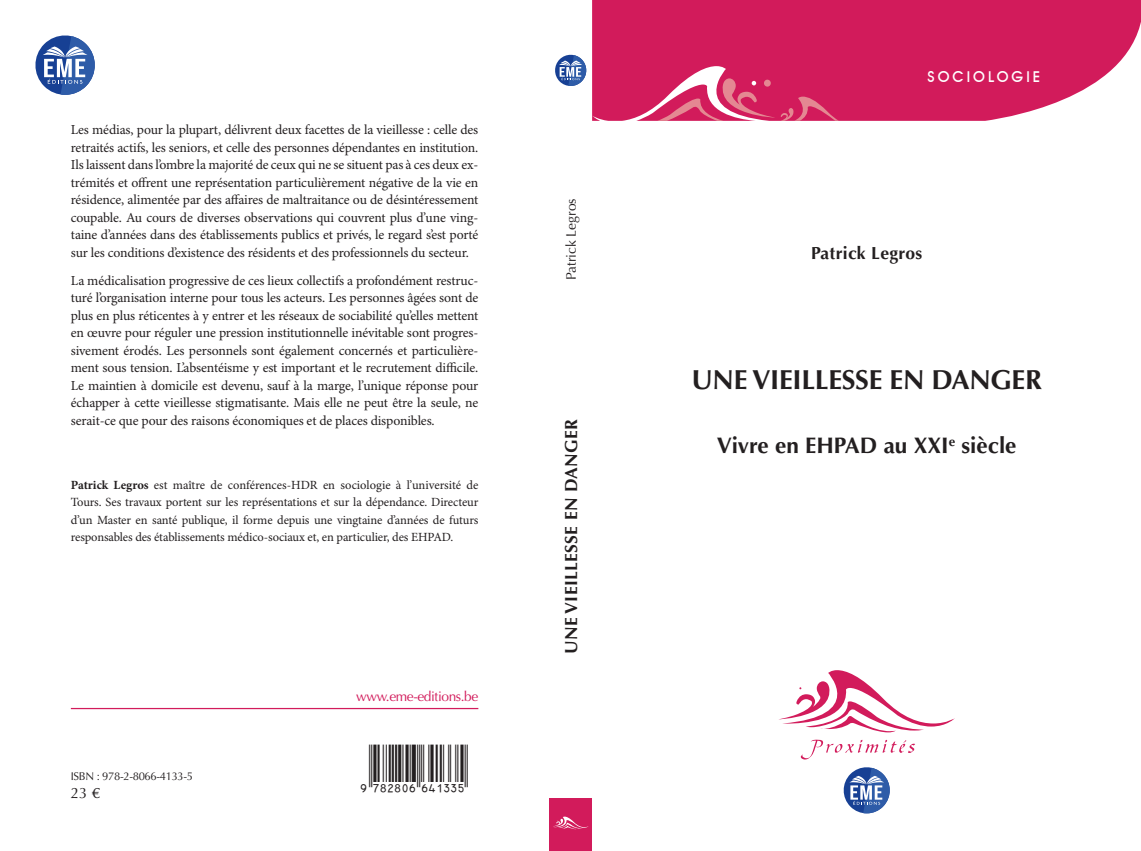
<style>
.page{position:relative;width:1141px;height:851px;background:#fff}
.page>*{position:absolute;margin:0;border:0;box-sizing:border-box;transform-origin:0 0}
.t1{font:700 27.5px "Optima LT Std";letter-spacing:-.01em;color:#231f20}
.t2{font:700 22.5px "Optima LT Std";color:#231f20}
.t3{font:700 17.5px "Optima LT Std";letter-spacing:.02em;color:#231f20}
.t4{font:500 15px "Avant Garde IT Cby BT";letter-spacing:.2em;color:#fff}
.t5{font:15px "Optima LT Std";color:#231f20}
.t6{font:13.75px/17.5px "Minion Pro";letter-spacing:-.01em;color:#231f20;text-align:justify}
.t7{font:13.75px "Optima LT Std";letter-spacing:-.03em;color:#d21b5b}
.t8{font:13.75px "Optima LT Std";color:#231f20}
.t9{font:12.5px/17.5px "Minion Pro";letter-spacing:-.01em;color:#231f20;text-align:justify}
.t10{font:11.25px "Optima LT Std";letter-spacing:-.03em;color:#231f20}
.s1{font-weight:700}
</style>
<div class="page">
<svg style="left:592px;top:0;width:549px;height:121px;background:#d52d68"></svg>
<svg style="left:657px;top:78px;width:182px;height:43px;background:#d94575"></svg>
<svg style="left:779px;top:670px;width:176px;height:62px"></svg>
<div style="left:549px;top:797px;width:43px;height:53px;background:#d21b5b"></div>
<svg style="left:553px;top:816px;width:36px;height:13px"></svg>
<hr style="left:71px;top:707px;width:407px;height:2px;background:#d21b5b">
<svg style="left:801px;top:739px;width:114px;height:75px"></svg>
<svg style="left:35px;top:35px;width:60px;height:60px"></svg>
<svg style="left:555px;top:54px;width:32px;height:32px"></svg>
<p class="t6" style="left:71px;top:121px;width:409px">Les médias, pour la plupart, délivrent deux facettes de la vieillesse : celle des retraités actifs, les seniors, et celle des personnes dépendantes en institution.<br>Ils laissent dans l’ombre la majorité de ceux qui ne se situent pas à ces deux ex&shy;trémités et offrent une représentation particulièrement négative de la vie en résidence, alimentée par des affaires de maltraitance ou de désintéressement coupable. Au cours de diverses observations qui couvrent plus d’une ving&shy;taine d’années dans des établissements publics et privés, le regard s’est porté sur les conditions d’existence des résidents et des professionnels du secteur.</p>
<p class="t6" style="left:71px;top:272px;width:409px">La médicalisation progressive de ces lieux collectifs a profondément restruc&shy;turé l’organisation interne pour tous les acteurs. Les personnes âgées sont de plus en plus réticentes à y entrer et les réseaux de sociabilité qu’elles mettent en œuvre pour réguler une pression institutionnelle inévitable sont progres&shy;sivement érodés. Les personnels sont également concernés et particulière&shy;ment sous tension. L’absentéisme y est important et le recrutement difficile.<br>Le maintien à domicile est devenu, sauf à la marge, l’unique réponse pour échapper à cette vieillesse stigmatisante. Mais elle ne peut être la seule, ne serait-ce que pour des raisons économiques et de places disponibles.</p>
<p class="t9" style="left:71px;top:476px;width:409px"><span class="s1">Patrick Legros</span> est maître de conférences-HDR en sociologie à l’université de Tours. Ses travaux portent sur les représentations et sur la dépendance. Directeur d’un Master en santé publique, il forme depuis une vingtaine d’années de futurs responsables des établissements médico-sociaux et, en particulier, des EHPAD.</p>
<p class="t10" style="left:71px;top:769px;width:124px">ISBN : 978-2-8066-4133-5</p>
<p class="t5" style="left:71px;top:783px;width:31px">23 €</p>
<p class="t7" style="left:356px;top:688px;width:124px">www.eme-editions.be</p>
<p class="t8" style="left:563px;top:279px;width:83px;rotate:-90deg">Patrick Legros</p>
<p class="t3" style="left:561px;top:654px;width:237px;rotate:-90deg">UNE VIEILLESSE EN DANGER</p>
<p class="t4" style="left:928px;top:67px;width:114px">SOCIOLOGIE</p>
<p class="t3" style="left:811px;top:243px;width:113px">Patrick Legros</p>
<h1 class="t1" style="left:691px;top:363px;width:352px">UNE VIEILLESSE EN DANGER</h1>
<h2 class="t2" style="left:717px;top:432px;width:301px">Vivre en EHPAD au XXI<sup>e</sup> siècle</h2>
</div>
